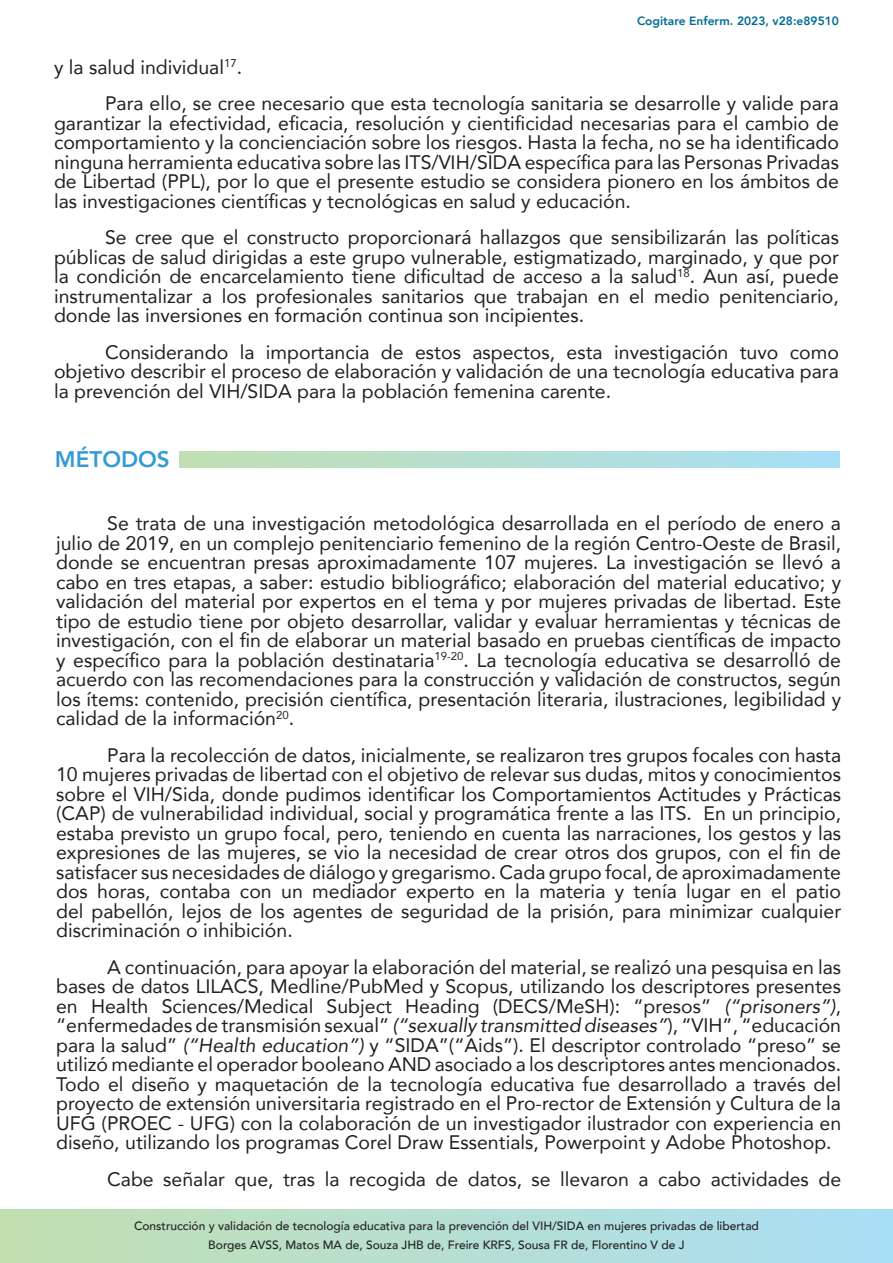
<style>
.page{position:relative;width:893px;height:1263px;background:#fff}
.page>*{position:absolute;margin:0;border:0;box-sizing:border-box;transform-origin:0 0}
.t1{font:800 22.5px "Avenir";color:#349bd3}
.t2{font:19.5px/19.5px "Avenir";color:#231f20;text-align:justify}
.t3{font:500 12px/18.6px "Avenir";color:#231f20;text-align:center}
.t4{font:800 12px "Avenir";color:#006c95}
.s1{font-style:italic}
</style>
<div class="page">
<svg style="left:0;top:1209px;width:893px;height:54px;background:#b6dfd2"></svg>
<div style="left:180px;top:451px;width:660px;height:16px;background:linear-gradient(to right,#c2dfb2,#a9dff7)"></div>
<p class="t4" style="left:637px;top:10px;width:203px">Cogitare Enferm. 2023, v28:e89510</p>
<p class="t2" style="left:54px;top:56px;width:190px">y la salud individual<sup>17</sup>.</p>
<p class="t2" style="left:54px;top:93px;width:786px;text-indent:51px">Para ello, se cree necesario que esta tecnología sanitaria se desarrolle y valide para garantizar la efectividad, eficacia, resolución y cientificidad necesarias para el cambio de comportamiento y la concienciación sobre los riesgos. Hasta la fecha, no se ha identificado ninguna herramienta educativa sobre las ITS/VIH/SIDA específica para las Personas Privadas de Libertad (PPL), por lo que el presente estudio se considera pionero en los ámbitos de las investigaciones científicas y tecnológicas en salud y educación.</p>
<p class="t2" style="left:54px;top:227px;width:786px;text-indent:51px">Se cree que el constructo proporcionará hallazgos que sensibilizarán las políticas públicas de salud dirigidas a este grupo vulnerable, estigmatizado, marginado, y que por la condición de encarcelamiento tiene dificultad de acceso a la salud<sup>18</sup>. Aun así, puede instrumentalizar a los profesionales sanitarios que trabajan en el medio penitenciario, donde las inversiones en formación continua son incipientes.</p>
<p class="t2" style="left:54px;top:341px;width:786px;text-indent:51px">Considerando la importancia de estos aspectos, esta investigación tuvo como objetivo describir el proceso de elaboración y validación de una tecnología educativa para la prevención del VIH/SIDA para la población femenina carente.</p>
<p class="t1" style="left:55px;top:439px;width:116px">MÉTODOS</p>
<p class="t2" style="left:56px;top:513px;width:787px;text-indent:51px">Se trata de una investigación metodológica desarrollada en el período de enero a julio de 2019, en un complejo penitenciario femenino de la región Centro-Oeste de Brasil, donde se encuentran presas aproximadamente 107 mujeres. La investigación se llevó a cabo en tres etapas, a saber: estudio bibliográfico; elaboración del material educativo; y validación del material por expertos en el tema y por mujeres privadas de libertad. Este tipo de estudio tiene por objeto desarrollar, validar y evaluar herramientas y técnicas de investigación, con el fin de elaborar un material basado en pruebas científicas de impacto y específico para la población destinataria<sup>19-20</sup>. La tecnología educativa se desarrolló de acuerdo con las recomendaciones para la construcción y validación de constructos, según los ítems: contenido, precisión científica, presentación literaria, ilustraciones, legibilidad y calidad de la información<sup>20</sup>.</p>
<p class="t2" style="left:56px;top:744px;width:786px;text-indent:51px">Para la recolección de datos, inicialmente, se realizaron tres grupos focales con hasta 10 mujeres privadas de libertad con el objetivo de relevar sus dudas, mitos y conocimientos sobre el VIH/Sida, donde pudimos identificar los Comportamientos Actitudes y Prácticas (CAP) de vulnerabilidad individual, social y programática frente a las ITS. En un principio, estaba previsto un grupo focal, pero, teniendo en cuenta las narraciones, los gestos y las expresiones de las mujeres, se vio la necesidad de crear otros dos grupos, con el fin de satisfacer sus necesidades de diálogo y gregarismo. Cada grupo focal, de aproximadamente dos horas, contaba con un mediador experto en la materia y tenía lugar en el patio del pabellón, lejos de los agentes de seguridad de la prisión, para minimizar cualquier discriminación o inhibición.</p>
<p class="t2" style="left:56px;top:956px;width:786px;text-indent:51px">A continuación, para apoyar la elaboración del material, se realizó una pesquisa en las bases de datos LILACS, Medline/PubMed y Scopus, utilizando los descriptores presentes en Health Sciences/Medical Subject Heading (DECS/MeSH): “presos” <span class="s1">(“prisoners”)</span>, “enfermedades de transmisión sexual” <span class="s1">(“sexually transmitted diseases”</span>), “VIH”, “educación para la salud” <span class="s1">(“Health education”)</span> y “SIDA”(“Aids”). El descriptor controlado “preso” se utilizó mediante el operador booleano AND asociado a los descriptores antes mencionados.<br>Todo el diseño y maquetación de la tecnología educativa fue desarrollado a través del proyecto de extensión universitaria registrado en el Pro-rector de Extensión y Cultura de la UFG (PROEC - UFG) con la colaboración de un investigador ilustrador con experiencia en diseño, utilizando los programas Corel Draw Essentials, Powerpoint y Adobe Photoshop.</p>
<p class="t2" style="left:107px;top:1168px;width:735px">Cabe señalar que, tras la recogida de datos, se llevaron a cabo actividades de</p>
<p class="t3" style="left:134px;top:1216px;width:626px">Construcción y validación de tecnología educativa para la prevención del VIH/SIDA en mujeres privadas de libertad<br>Borges AVSS, Matos MA de, Souza JHB de, Freire KRFS, Sousa FR de, Florentino V de J</p>
</div>
